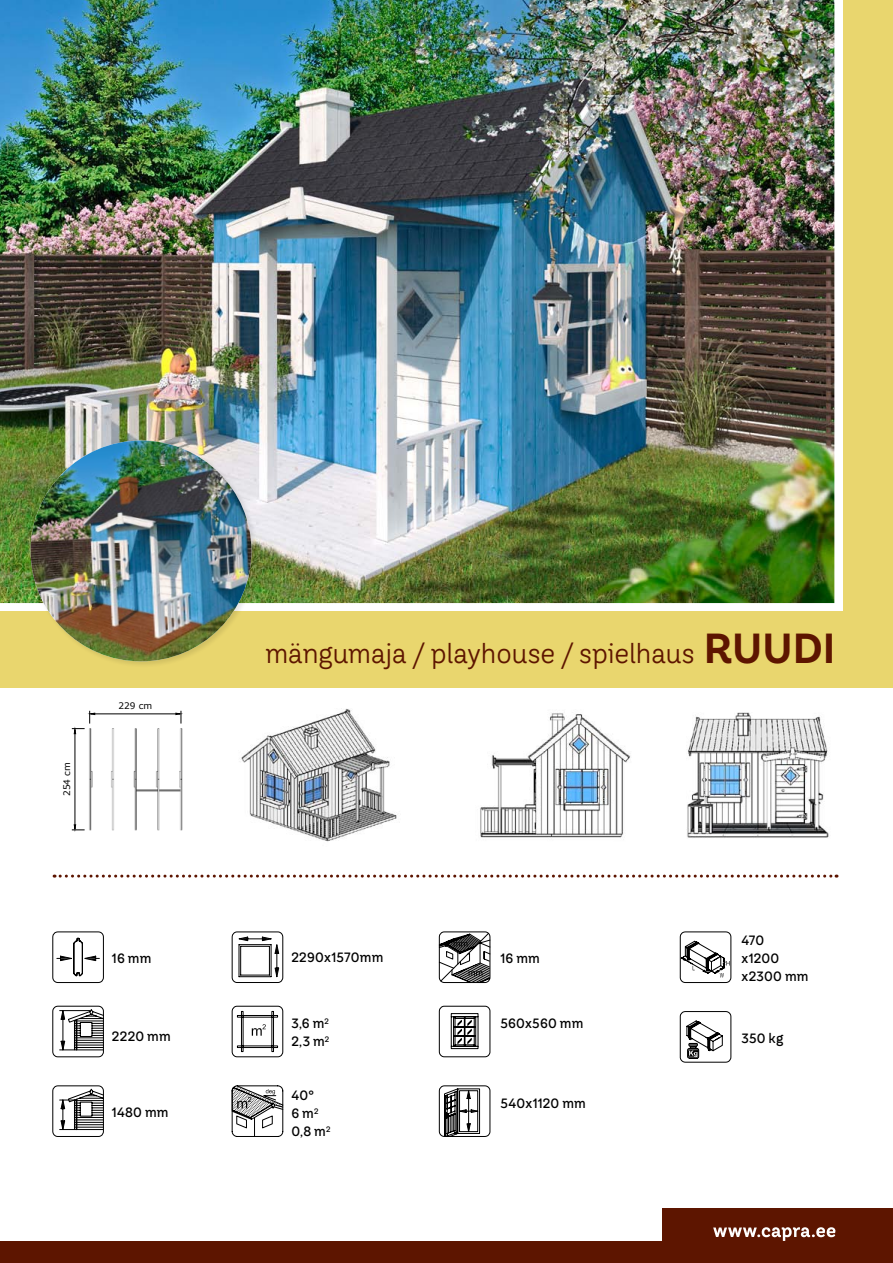
<style>
.page{position:relative;width:893px;height:1263px;background:#fff}
.page>*{position:absolute;margin:0;border:0;box-sizing:border-box;transform-origin:0 0}
.t1{font:27px "TT Hazelnuts";letter-spacing:-.005em;color:#5d1500}
.t2{font:500 13.5px/18px "TT Hazelnuts";letter-spacing:.015em;color:#000}
.t3{font:9px "Verdana";color:#000}
.s1{font-weight:700;font-size:42px}
</style>
<div class="page">
<div style="left:662px;top:1208px;width:231px;height:55px;background:#5d1500"></div>
<div style="left:1px;top:1241px;width:892px;height:21px;background:#5d1500"></div>
<svg style="left:713px;top:1227px;width:122px;height:14px"></svg>
<img style="left:241px;top:708px;width:156px;height:134px">
<img style="left:453px;top:713px;width:219px;height:165px">
<img style="left:687px;top:712px;width:142px;height:126px">
<img style="left:71px;top:715px;width:112px;height:117px">
<hr style="left:95px;top:714px;width:81px;height:1px;background:#000">
<svg style="left:176px;top:711px;width:6px;height:12px"></svg>
<hr style="left:75px;top:734px;width:1px;height:91px;background:#000">
<svg style="left:72px;top:824px;width:13px;height:7px"></svg>
<svg style="left:72px;top:711px;width:23px;height:23px"></svg>
<svg style="left:52px;top:931px;width:52px;height:52px"></svg>
<svg style="left:52px;top:1006px;width:52px;height:51px"></svg>
<svg style="left:52px;top:1085px;width:52px;height:52px"></svg>
<svg style="left:439px;top:1085px;width:51px;height:52px"></svg>
<svg style="left:439px;top:1006px;width:51px;height:51px"></svg>
<svg style="left:232px;top:1085px;width:51px;height:52px"></svg>
<svg style="left:232px;top:931px;width:51px;height:52px"></svg>
<svg style="left:232px;top:1006px;width:51px;height:51px"></svg>
<svg style="left:680px;top:931px;width:51px;height:52px"></svg>
<svg style="left:680px;top:1011px;width:51px;height:51px"></svg>
<svg style="left:439px;top:931px;width:51px;height:52px"></svg>
<img style="left:0;top:0;width:834px;height:603px">
<div style="left:0;top:611px;width:893px;height:77px;background:#e9d66e"></div>
<div style="left:844px;top:0;width:49px;height:652px;background:#e9d66e"></div>
<div style="left:30px;top:440px;width:229px;height:228px;background:#000;opacity:.1"></div>
<img style="left:31px;top:440px;width:220px;height:221px;border-radius:110px">
<svg style="left:54px;top:874px;width:783px;height:3px"></svg>
<p class="t3" style="left:61px;top:796px;width:35px;rotate:-90deg">254 cm</p>
<p class="t3" style="left:118px;top:700px;width:35px">229 cm</p>
<h1 class="t1" style="left:265px;top:636px;width:572px">mängumaja / playhouse / spielhaus <span class="s1">RUUDI</span></h1>
<p class="t2" style="left:291px;top:948px;width:94px">2290x1570mm</p>
<p class="t2" style="left:112px;top:949px;width:41px">16 mm</p>
<p class="t2" style="left:500px;top:949px;width:41px">16 mm</p>
<p class="t2" style="left:741px;top:931px;width:69px">470<br>x1200 x2300 mm</p>
<p class="t2" style="left:291px;top:1014px;width:39px">3,6 m<sup>2<br></sup>2,3 m<sup>2</sup></p>
<p class="t2" style="left:500px;top:1014px;width:85px">560x560 mm</p>
<p class="t2" style="left:112px;top:1027px;width:60px">2220 mm</p>
<p class="t2" style="left:741px;top:1029px;width:44px">350 kg</p>
<p class="t2" style="left:112px;top:1103px;width:58px">1480 mm</p>
<p class="t2" style="left:291px;top:1086px;width:41px">40°<br>6 m<sup>2<br></sup>0,8 m<sup>2</sup></p>
<p class="t2" style="left:500px;top:1094px;width:87px">540x1120 mm</p>
</div>
